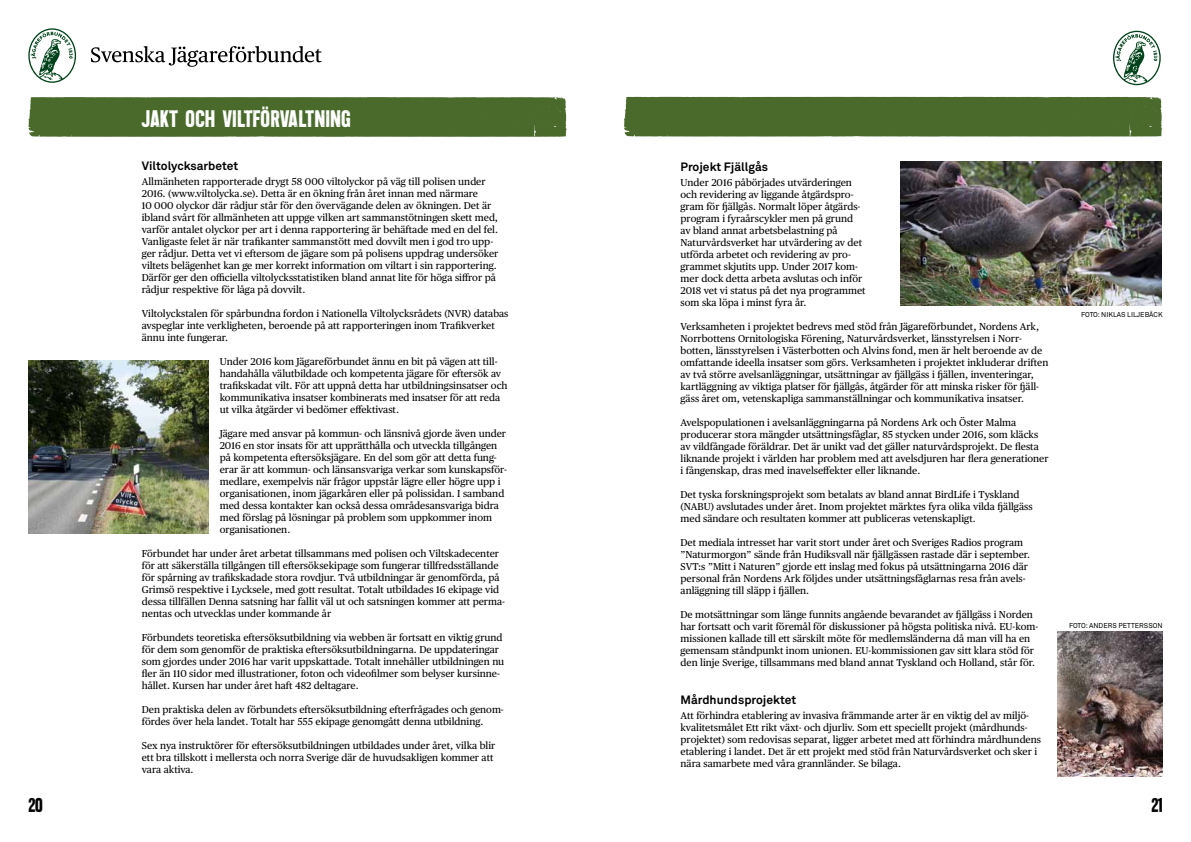
<style>
.page{position:relative;width:1191px;height:842px;background:#fff}
.page>*{position:absolute;margin:0;border:0;box-sizing:border-box;transform-origin:0 0}
.t1{font:700 24px "Endure";letter-spacing:.03em;color:#fff}
.t2{font:700 20px "Endure";color:#000}
.t3{font:700 12px "Akkurat Std";color:#000}
.t4{font:10px/12px "Publico Text";color:#000}
.t5{font:7px "Akkurat Std";color:#000}
</style>
<div class="page">
<svg style="left:1113px;top:31px;width:47px;height:54px"></svg>
<svg style="left:28px;top:28px;width:48px;height:55px"></svg>
<svg style="left:91px;top:46px;width:230px;height:21px"></svg>
<div style="left:28px;top:97px;width:539px;height:40px;background:#496a2b"></div>
<img style="left:28px;top:360px;width:180px;height:173px">
<div style="left:624px;top:97px;width:538px;height:40px;background:#496a2b"></div>
<img style="left:1057px;top:632px;width:105px;height:145px">
<img style="left:900px;top:162px;width:261px;height:143px">
<h1 class="t1" style="left:142px;top:104px;width:10px">JAKT</h1>
<h1 class="t1" style="left:185px;top:104px;width:95px">OCH VILTFÖRVALT</h1>
<h1 class="t1" style="left:315px;top:104px;width:37px">NING</h1>
<p class="t3" style="left:142px;top:159px;width:98px">Viltolycksarbetet</p>
<p class="t4" style="left:142px;top:176px;width:358px">Allmänheten rapporterade drygt 58 000 viltolyckor på väg till polisen under 2016. (www.viltolycka.se). Detta är en ökning från året innan med närmare<br>10 000 olyckor där rådjur står för den övervägande delen av ökningen. Det är ibland svårt för allmänheten att uppge vilken art sammanstötningen skett med, varför antalet olyckor per art i denna rapportering är behäftade med en del fel.<br>Vanligaste felet är när trafikanter sammanstött med dovvilt men i god tro upp&shy;ger rådjur. Detta vet vi eftersom de jägare som på polisens uppdrag undersöker viltets belägenhet kan ge mer korrekt information om viltart i sin rapportering.<br>Därför ger den officiella viltolycksstatistiken bland annat lite för höga siffror på rådjur respektive för låga på dovvilt.</p>
<p class="t4" style="left:142px;top:308px;width:368px">Viltolyckstalen för spårbundna fordon i Nationella Viltolycksrådets (NVR) databas avspeglar inte verkligheten, beroende på att rapporteringen inom Trafikverket ännu inte fungerar.</p>
<p class="t4" style="left:220px;top:356px;width:289px">Under 2016 kom Jägareförbundet ännu en bit på vägen att till&shy;handahålla välutbildade och kompetenta jägare för eftersök av trafikskadat vilt. För att uppnå detta har utbildningsinsatser och kommunikativa insatser kombinerats med insatser för att reda ut vilka åtgärder vi bedömer effektivast.</p>
<p class="t4" style="left:220px;top:428px;width:289px">Jägare med ansvar på kommun- och länsnivå gjorde även under 2016 en stor insats för att upprätthålla och utveckla tillgången på kompetenta eftersöksjägare. En del som gör att detta fung&shy;erar är att kommun- och länsansvariga verkar som kunskapsför&shy;medlare, exempelvis när frågor uppstår lägre eller högre upp i organisationen, inom jägarkåren eller på polissidan. I samband med dessa kontakter kan också dessa områdesansvariga bidra med förslag på lösningar på problem som uppkommer inom organisationen.</p>
<p class="t4" style="left:142px;top:548px;width:365px">Förbundet har under året arbetat tillsammans med polisen och Viltskadecenter för att säkerställa tillgången till eftersöksekipage som fungerar tillfredsställande för spårning av trafikskadade stora rovdjur. Två utbildningar är genomförda, på Grimsö respektive i Lycksele, med gott resultat. Totalt utbildades 16 ekipage vid dessa tillfällen Denna satsning har fallit väl ut och satsningen kommer att perma&shy;nentas och utvecklas under kommande år</p>
<p class="t4" style="left:142px;top:632px;width:364px">Förbundets teoretiska eftersöksutbildning via webben är fortsatt en viktig grund för dem som genomför de praktiska eftersöksutbildningarna. De uppdateringar som gjordes under 2016 har varit uppskattade. Totalt innehåller utbildningen nu fler än 110 sidor med illustrationer, foton och videofilmer som belyser kursinne&shy;hållet. Kursen har under året haft 482 deltagare.</p>
<p class="t4" style="left:142px;top:704px;width:363px">Den praktiska delen av förbundets eftersöksutbildning efterfrågades och genom&shy;fördes över hela landet. Totalt har 555 ekipage genomgått denna utbildning.</p>
<p class="t4" style="left:142px;top:740px;width:355px">Sex nya instruktörer för eftersöksutbildningen utbildades under året, vilka blir ett bra tillskott i mellersta och norra Sverige där de huvudsakligen kommer att vara aktiva.</p>
<p class="t3" style="left:680px;top:159px;width:89px">Projekt Fjällgås</p>
<p class="t4" style="left:680px;top:176px;width:187px">Under 2016 påbörjades utvärderingen och revidering av liggande åtgärdspro&shy;gram för fjällgås. Normalt löper åtgärds&shy;program i fyraårscykler men på grund av bland annat arbetsbelastning på Naturvårdsverket har utvärdering av det utförda arbetet och revidering av pro&shy;grammet skjutits upp. Under 2017 kom&shy;mer dock detta arbeta avslutas och inför 2018 vet vi status på det nya programmet som ska löpa i minst fyra år.</p>
<p class="t4" style="left:680px;top:320px;width:369px">Verksamheten i projektet bedrevs med stöd från Jägareförbundet, Nordens Ark, Norrbottens Ornitologiska Förening, Naturvårdsverket, länsstyrelsen i Norr&shy;botten, länsstyrelsen i Västerbotten och Alvins fond, men är helt beroende av de omfattande ideella insatser som görs. Verksamheten i projektet inkluderar driften av två större avelsanläggningar, utsättningar av fjällgäss i fjällen, inventeringar, kartläggning av viktiga platser för fjällgås, åtgärder för att minska risker för fjäll&shy;gäss året om, vetenskapliga sammanställningar och kommunikativa insatser.</p>
<p class="t4" style="left:680px;top:416px;width:369px">Avelspopulationen i avelsanläggningarna på Nordens Ark och Öster Malma producerar stora mängder utsättningsfåglar, 85 stycken under 2016, som kläcks av vildfångade föräldrar. Det är unikt vad det gäller naturvårdsprojekt. De flesta liknande projekt i världen har problem med att avelsdjuren har flera generationer i fångenskap, dras med inavelseffekter eller liknande.</p>
<p class="t4" style="left:680px;top:488px;width:353px">Det tyska forskningsprojekt som betalats av bland annat BirdLife i Tyskland (NABU) avslutades under året. Inom projektet märktes fyra olika vilda fjällgäss med sändare och resultaten kommer att publiceras vetenskapligt.</p>
<p class="t4" style="left:680px;top:536px;width:351px">Det mediala intresset har varit stort under året och Sveriges Radios program ”Naturmorgon” sände från Hudiksvall när fjällgässen rastade där i september.<br>SVT:s ”Mitt i Naturen” gjorde ett inslag med fokus på utsättningarna 2016 där personal från Nordens Ark följdes under utsättningsfåglarnas resa från avels&shy;anläggning till släpp i fjällen.</p>
<p class="t4" style="left:680px;top:608px;width:359px">De motsättningar som länge funnits angående bevarandet av fjällgäss i Norden har fortsatt och varit föremål för diskussioner på högsta politiska nivå. EU-kom&shy;missionen kallade till ett särskilt möte för medlemsländerna då man vill ha en gemensam ståndpunkt inom unionen. EU-kommissionen gav sitt klara stöd för den linje Sverige, tillsammans med bland annat Tyskland och Holland, står för.</p>
<p class="t3" style="left:680px;top:693px;width:117px">Mårdhundsprojektet</p>
<p class="t4" style="left:680px;top:710px;width:362px">Att förhindra etablering av invasiva främmande arter är en viktig del av miljö&shy;kvalitetsmålet Ett rikt växt- och djurliv. Som ett speciellt projekt (mårdhunds&shy;projektet) som redovisas separat, ligger arbetet med att förhindra mårdhundens etablering i landet. Det är ett projekt med stöd från Naturvårdsverket och sker i nära samarbete med våra grannländer. Se bilaga.</p>
<p class="t5" style="left:1081px;top:310px;width:83px">FOTO: N IKLAS LILJ EBÄCK</p>
<p class="t5" style="left:1069px;top:621px;width:95px">FOTO: ANDERS PETTERSSON</p>
<h2 class="t2" style="left:28px;top:794px;width:16px">20</h2>
<h2 class="t2" style="left:1151px;top:794px;width:13px">21</h2>
</div>
